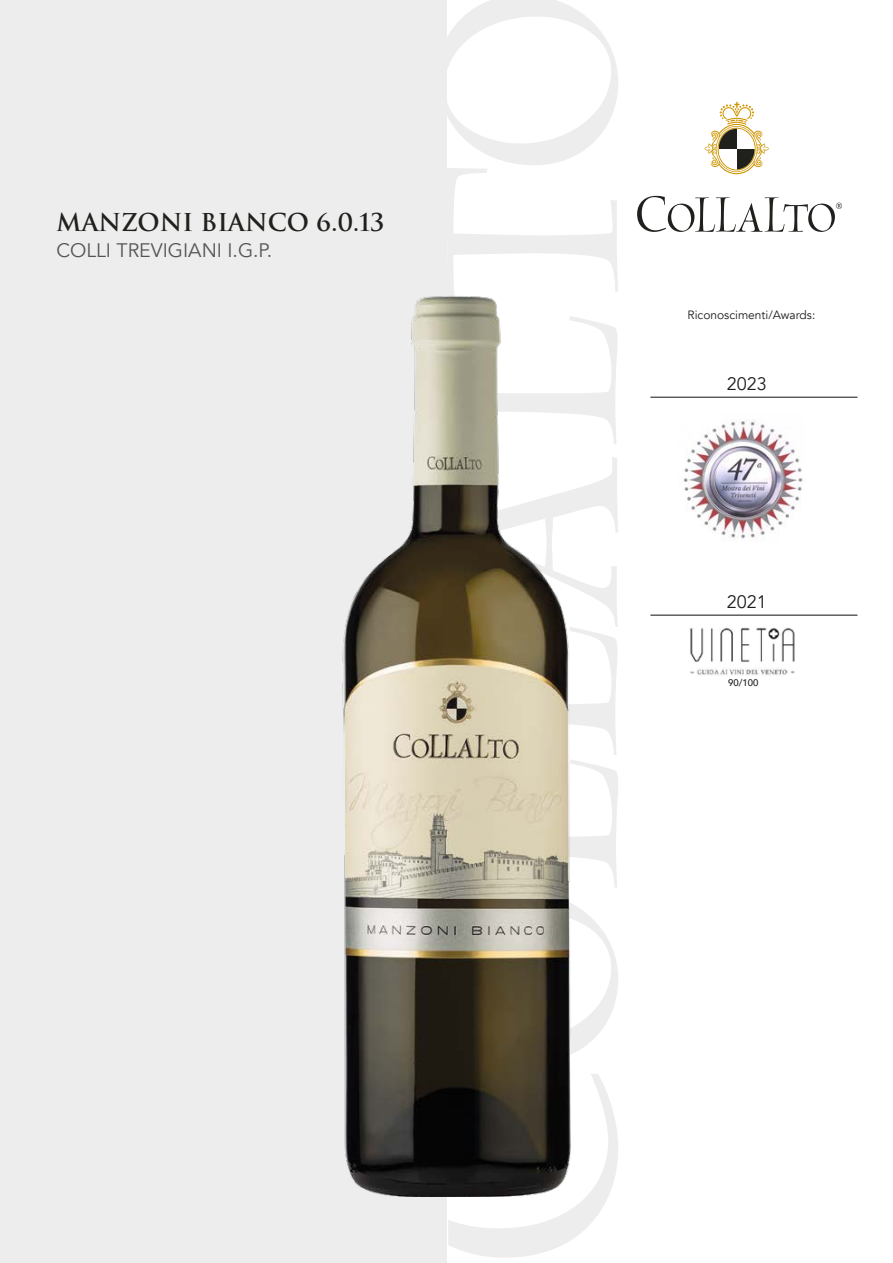
<style>
.page{position:relative;width:893px;height:1263px;background:#fff}
.page>*{position:absolute;margin:0;border:0;box-sizing:border-box;transform-origin:0 0}
.t1{font:700 24px "Trajan";color:#20201d}
.t2{font:19.5px "Avenir";color:#555454}
.t3{font:18px "Avenir";color:#1d1d1b}
.t4{font:12px "Avenir";color:#1d1d1b}
.t5{font:500 9.6px "Avenir";color:#1d1d1b}
</style>
<div class="page">
<div style="left:0;top:0;width:447px;height:1263px;background:#ededed"></div>
<svg style="left:448px;top:1074px;width:170px;height:184px"></svg>
<svg style="left:570px;top:457px;width:48px;height:598px"></svg>
<svg style="left:447px;top:0;width:171px;height:444px"></svg>
<svg style="left:704px;top:102px;width:65px;height:72px"></svg>
<svg style="left:737px;top:149px;width:18px;height:20px"></svg>
<svg style="left:719px;top:129px;width:18px;height:20px"></svg>
<svg style="left:719px;top:149px;width:18px;height:20px"></svg>
<svg style="left:737px;top:129px;width:18px;height:20px"></svg>
<svg style="left:637px;top:196px;width:205px;height:36px"></svg>
<img style="left:342px;top:295px;width:228px;height:902px">
<hr style="left:650px;top:615px;width:207px;height:1px;background:#1d1d1b">
<hr style="left:650px;top:397px;width:207px;height:1px;background:#1d1d1b">
<img style="left:690px;top:627px;width:105px;height:48px">
<img style="left:683px;top:419px;width:120px;height:122px">
<h1 class="t1" style="left:56px;top:207px;width:330px">MANZONI BIANCO 6.0.13</h1>
<h2 class="t2" style="left:56px;top:238px;width:217px">COLLI TREVIGIANI I.G.P.</h2>
<p class="t4" style="left:688px;top:308px;width:129px">Riconoscimenti/Awards:</p>
<h3 class="t3" style="left:727px;top:373px;width:42px">2023</h3>
<h3 class="t3" style="left:727px;top:591px;width:42px">2021</h3>
<p class="t5" style="left:728px;top:675px;width:32px">90/100</p>
</div>
